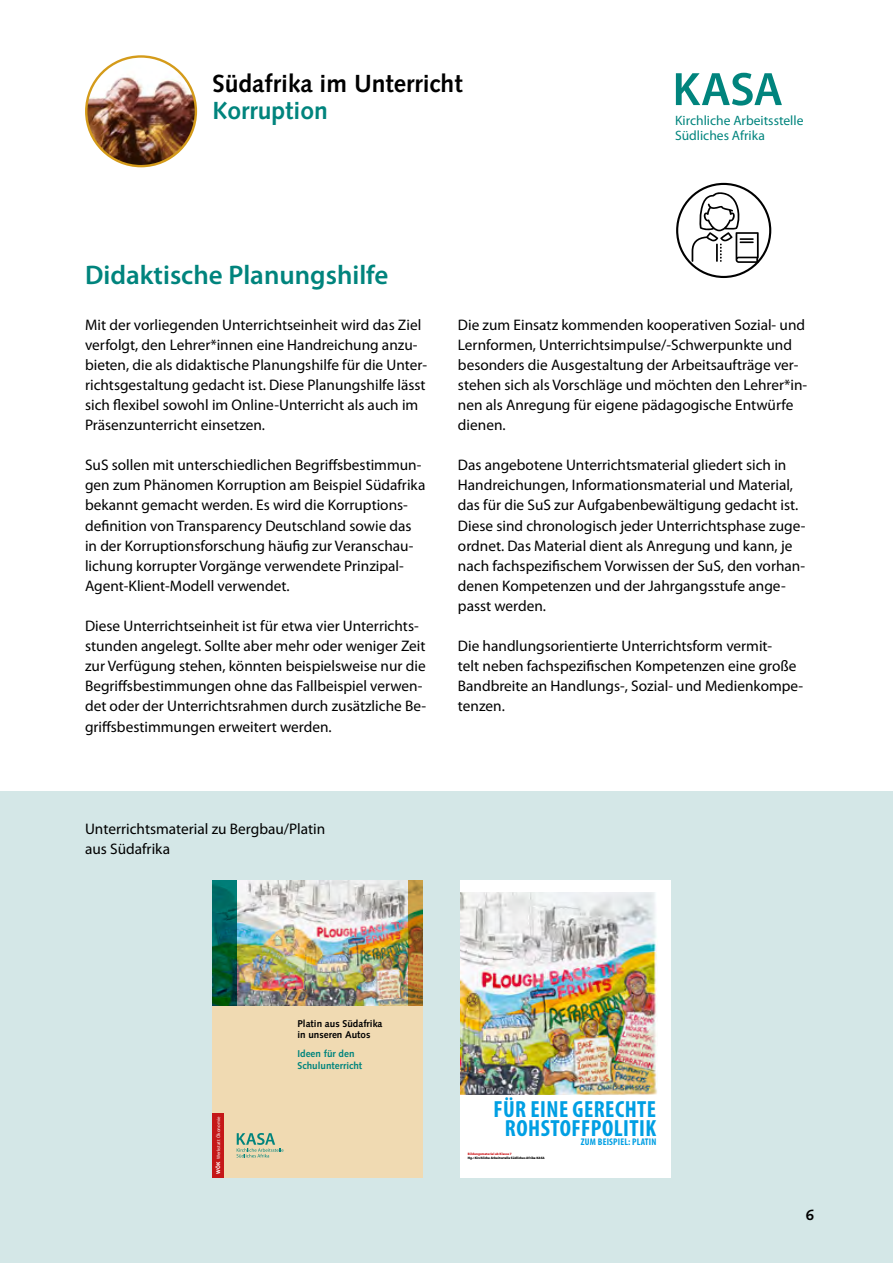
<style>
.page{position:relative;width:893px;height:1263px;background:#fff}
.page>*{position:absolute;margin:0;border:0;box-sizing:border-box;transform-origin:0 0}
.t1{font:600 27px "Myriad Pro";color:#00847d}
.t2{font:700 24.75px "Syntax";color:#000}
.t3{font:700 24.75px "Syntax";color:#00847d}
.t4{font:700 condensed 23.4px/19px "Myriad Pro";letter-spacing:.02em;color:#009fe3;text-align:center}
.t5{font:15.3px/20.1px "Myriad Pro";color:#000}
.t6{font:700 15px "Syntax";color:#000}
.t7{font:13.65px/15.8px "Myriad Pro";color:#00847d}
.t8{font:700 9.9px/11.7px "Syntax";color:#000}
.t9{font:700 9.9px/11.7px "Syntax";color:#00847d}
.t10{font:700 condensed 9.6px "Myriad Pro";letter-spacing:.02em;color:#009fe3}
.t11{font:4.8px "Myriad Pro";letter-spacing:.02em;color:#fff}
.t12{font:900 3.3px "Myriad Pro";color:#000}
.t13{font:900 3.3px "Myriad Pro";color:#cd171a}
.s1{font-weight:700;font-size:5.4px}
</style>
<div class="page">
<svg style="left:676px;top:73px;width:106px;height:33px"></svg>
<img style="left:86px;top:56px;width:110px;height:110px;border-radius:55px">
<div style="left:85px;top:55px;width:112px;height:112px;border:2px solid #d49b1a;border-radius:50%"></div>
<div style="left:676px;top:183px;width:95px;height:95px;border:2px solid #000;border-radius:50%"></div>
<svg style="left:692px;top:192px;width:67px;height:71px"></svg>
<div style="left:0;top:791px;width:893px;height:472px;background:#d4e7e7"></div>
<div style="left:460px;top:880px;width:211px;height:298px;background:#fff"></div>
<img style="left:460px;top:892px;width:197px;height:203px">
<div style="left:212px;top:1005px;width:211px;height:173px;background:#f0dab2"></div>
<img style="left:236px;top:880px;width:173px;height:125px">
<svg style="left:237px;top:1133px;width:46px;height:24px"></svg>
<svg style="left:409px;top:880px;width:14px;height:125px;background:#a7772e"></svg>
<div style="left:212px;top:1113px;width:12px;height:65px;background:#c51718"></div>
<svg style="left:212px;top:880px;width:24px;height:125px;background:#005e4b"></svg>
<h2 class="t2" style="left:212px;top:69px;width:252px">Südafrika im Unterricht</h2>
<h2 class="t3" style="left:212px;top:96px;width:117px">Korruption</h2>
<p class="t7" style="left:675px;top:112px;width:130px">Kirchliche Arbeitsstelle<br>Südliches Afrika</p>
<h1 class="t1" style="left:85px;top:258px;width:305px">Didaktische Planungshilfe</h1>
<p class="t5" style="left:85px;top:314px;width:344px">Mit der vorliegenden Unterrichtseinheit wird das Ziel verfolgt, den Lehrer*innen eine Handreichung anzu&shy;bieten, die als didaktische Planungshilfe für die Unter&shy;richtsgestaltung gedacht ist. Diese Planungshilfe lässt sich flexibel sowohl im Online-Unterricht als auch im Präsenzunterricht einsetzen.</p>
<p class="t5" style="left:85px;top:455px;width:342px">SuS sollen mit unterschiedlichen Begriffsbestimmun&shy;gen zum Phänomen Korruption am Beispiel Südafrika bekannt gemacht werden. Es wird die Korruptions&shy;definition von Transparency Deutschland sowie das in der Korruptionsforschung häufig zur Veranschau&shy;lichung korrupter Vorgänge verwendete Prinzipal-Agent-Klient-Modell verwendet.</p>
<p class="t5" style="left:85px;top:616px;width:343px">Diese Unterrichtseinheit ist für etwa vier Unterrichts&shy;stunden angelegt. Sollte aber mehr oder weniger Zeit zur Verfügung stehen, könnten beispielsweise nur die Begriffsbestimmungen ohne das Fallbeispiel verwen&shy;det oder der Unterrichtsrahmen durch zusätzliche Be&shy;griffsbestimmungen erweitert werden.</p>
<p class="t5" style="left:458px;top:314px;width:351px">Die zum Einsatz kommenden kooperativen Sozial- und Lernformen, Unterrichtsimpulse/-Schwerpunkte und besonders die Ausgestaltung der Arbeitsaufträge ver&shy;stehen sich als Vorschläge und möchten den Lehrer*in&shy;nen als Anregung für eigene pädagogische Entwürfe dienen.</p>
<p class="t5" style="left:458px;top:455px;width:349px">Das angebotene Unterrichtsmaterial gliedert sich in Handreichungen, Informationsmaterial und Material, das für die SuS zur Aufgabenbewältigung gedacht ist.<br>Diese sind chronologisch jeder Unterrichtsphase zuge&shy;ordnet. Das Material dient als Anregung und kann, je nach fachspezifischem Vorwissen der SuS, den vorhan&shy;denen Kompetenzen und der Jahrgangsstufe ange&shy;passt werden.</p>
<p class="t5" style="left:458px;top:636px;width:347px">Die handlungsorientierte Unterrichtsform vermit-<br>telt neben fachspezifischen Kompetenzen eine große Bandbreite an Handlungs-, Sozial- und Medienkompe&shy;tenzen.</p>
<p class="t5" style="left:85px;top:819px;width:242px">Unterrichtsmaterial zu Bergbau/Platin aus Südafrika</p>
<p class="t11" style="left:216px;top:1174px;width:59px;rotate:-90deg"><span class="s1">WÖK</span> Werkstatt Ökonomie</p>
<p class="t8" style="left:297px;top:1017px;width:87px">Platin aus Südafrika in unseren Autos</p>
<p class="t9" style="left:297px;top:1048px;width:66px">Ideen für den<br>Schulunterricht</p>
<h3 class="t4" style="left:493px;top:1099px;width:164px">FÜR EINE GERECHTE<br>ROHSTOFFPOLITIK</h3>
<p class="t10" style="left:581px;top:1136px;width:77px">ZUM BEISPIEL: PLATIN</p>
<p class="t13" style="left:468px;top:1151px;width:45px">Bildungsmaterial ab Klasse 7</p>
<p class="t12" style="left:468px;top:1156px;width:78px">Hg.: Kirchliche Arbeitsstelle Südliches Afrika KASA</p>
<p class="t6" style="left:806px;top:1206px;width:10px">6</p>
</div>
